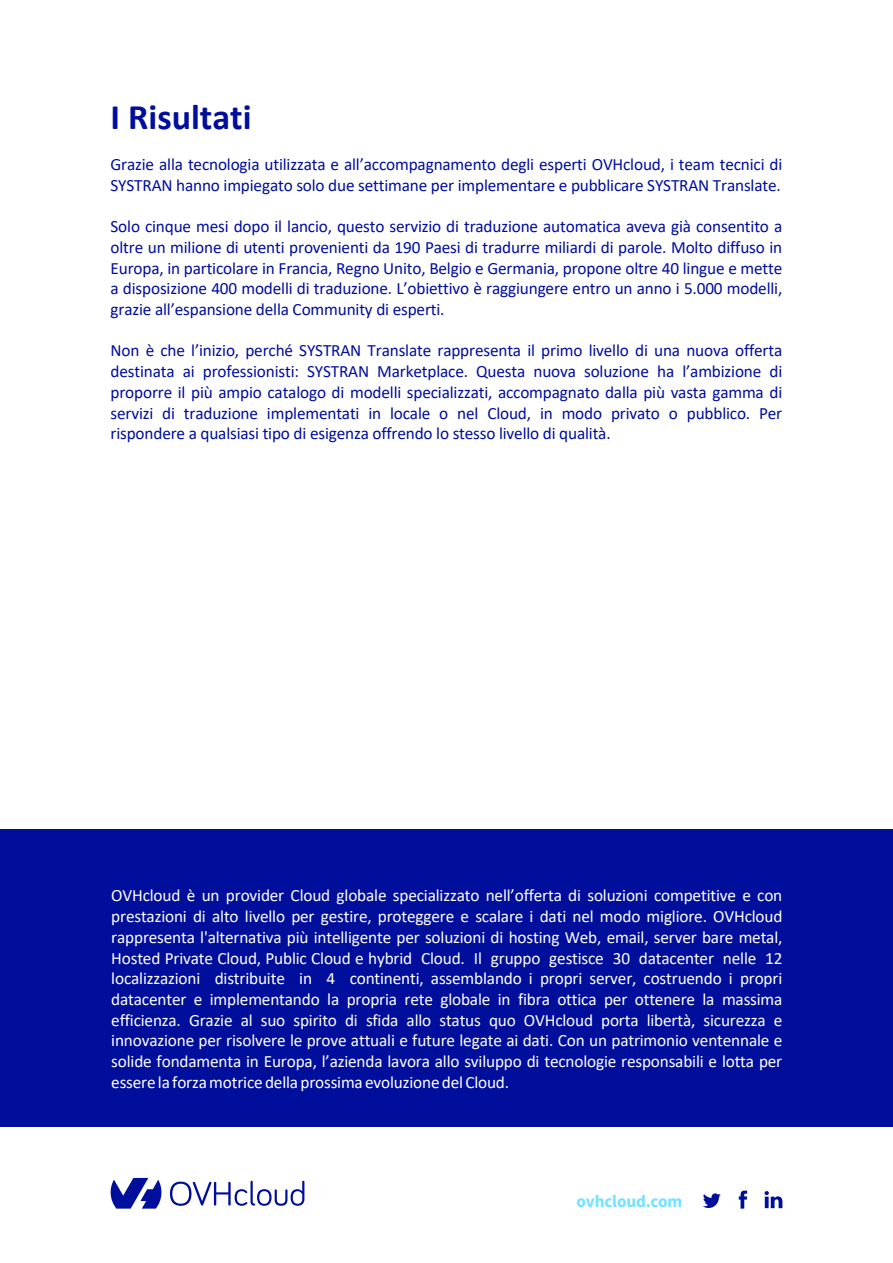
<style>
.page{position:relative;width:893px;height:1263px;background:#fff}
.page>*{position:absolute;margin:0;border:0;box-sizing:border-box;transform-origin:0 0}
.t1{font:700 36px "Calibri";color:#000e9c}
.t2{font:17.25px/20.7px "Calibri";letter-spacing:-.01em;color:#000e9c;text-align:justify}
.t3{font:17.25px/20.7px "Calibri";letter-spacing:-.01em;color:#fff;text-align:justify}
.t4{font:700 17.25px "Source Sans Pro";letter-spacing:-.01em;color:#73e3ff}
</style>
<div class="page">
<svg style="left:110px;top:1178px;width:52px;height:30px"></svg>
<svg style="left:170px;top:1181px;width:134px;height:25px"></svg>
<svg style="left:739px;top:1190px;width:8px;height:18px"></svg>
<svg style="left:765px;top:1191px;width:17px;height:17px"></svg>
<svg style="left:703px;top:1193px;width:18px;height:15px"></svg>
<div style="left:0;top:829px;width:893px;height:298px;background:#000e9c"></div>
<h1 class="t1" style="left:111px;top:92px;width:143px">I Risultati</h1>
<p class="t2" style="left:111px;top:154px;width:673px">Grazie alla tecnologia utilizzata e all’accompagnamento degli esperti OVHcloud, i team tecnici di<br>SYSTRAN hanno impiegato solo due settimane per implementare e pubblicare SYSTRAN Translate.</p>
<p class="t2" style="left:111px;top:216px;width:673px">Solo cinque mesi dopo il lancio, questo servizio di traduzione automatica aveva già consentito a oltre un milione di utenti provenienti da 190 Paesi di tradurre miliardi di parole. Molto diffuso in Europa, in particolare in Francia, Regno Unito, Belgio e Germania, propone oltre 40 lingue e mette a disposizione 400 modelli di traduzione. L’obiettivo è raggiungere entro un anno i 5.000 modelli, grazie all’espansione della Community di esperti.</p>
<p class="t2" style="left:111px;top:340px;width:673px">Non è che l’inizio, perché SYSTRAN Translate rappresenta il primo livello di una nuova offerta destinata ai professionisti: SYSTRAN Marketplace. Questa nuova soluzione ha l’ambizione di proporre il più ampio catalogo di modelli specializzati, accompagnato dalla più vasta gamma di servizi di traduzione implementati in locale o nel Cloud, in modo privato o pubblico. Per rispondere a qualsiasi tipo di esigenza offrendo lo stesso livello di qualità.</p>
<p class="t3" style="left:111px;top:885px;width:673px">OVHcloud è un provider Cloud globale specializzato nell’offerta di soluzioni competitive e con prestazioni di alto livello per gestire, proteggere e scalare i dati nel modo migliore. OVHcloud rappresenta l'alternativa più intelligente per soluzioni di hosting Web, email, server bare metal, Hosted Private Cloud, Public Cloud e hybrid Cloud. Il gruppo gestisce 30 datacenter nelle 12 localizzazioni distribuite in 4 continenti, assemblando i propri server, costruendo i propri datacenter e implementando la propria rete globale in fibra ottica per ottenere la massima efficienza. Grazie al suo spirito di sfida allo status quo OVHcloud porta libertà, sicurezza e innovazione per risolvere le prove attuali e future legate ai dati. Con un patrimonio ventennale e solide fondamenta in Europa, l’azienda lavora allo sviluppo di tecnologie responsabili e lotta per essere la forza motrice della prossima evoluzione del Cloud.</p>
<p class="t4" style="left:577px;top:1190px;width:107px">ovhcloud.com</p>
</div>
